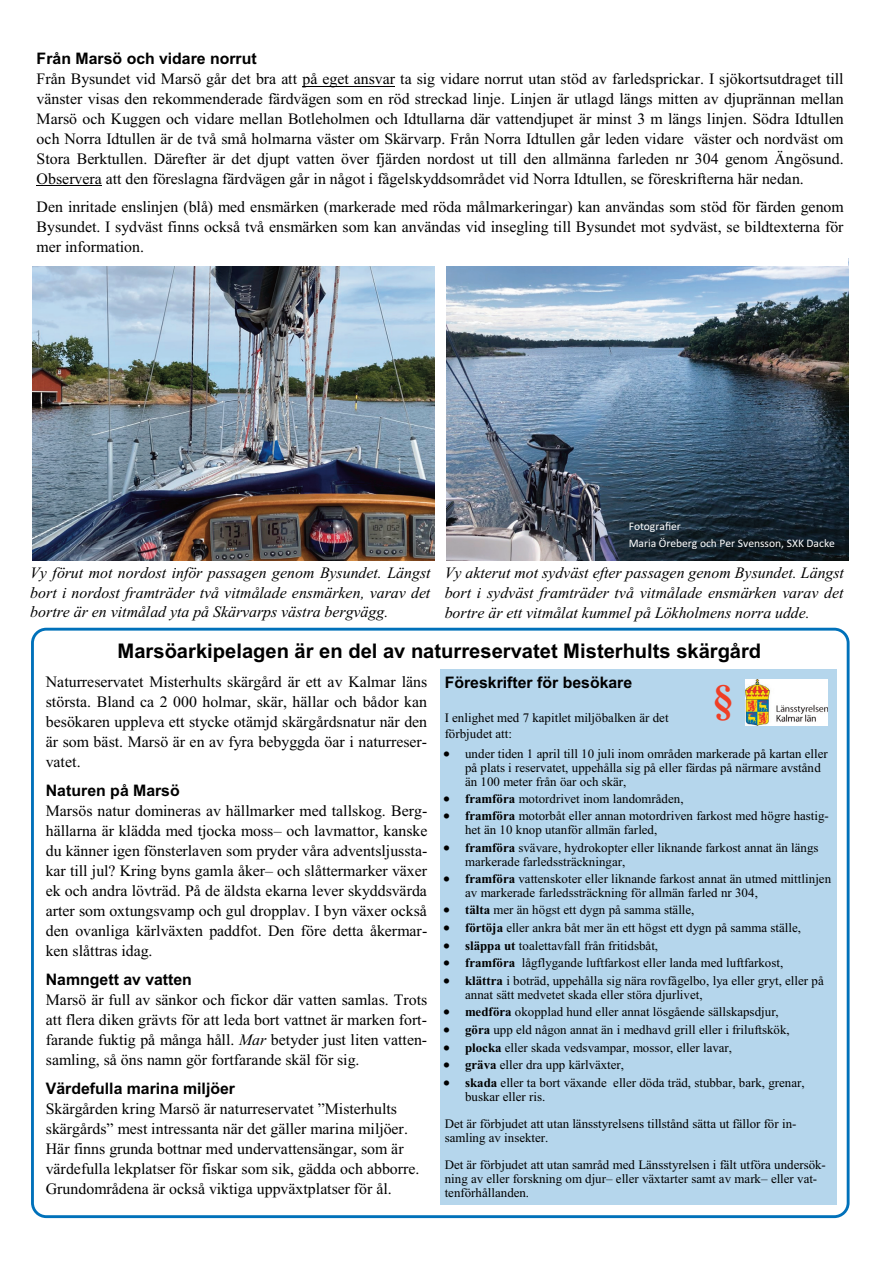
<style>
.page{position:relative;width:893px;height:1263px;background:#fff}
.page>*{position:absolute;margin:0;border:0;box-sizing:border-box;transform-origin:0 0}
.t1{font:700 40.2px "Times New Roman";color:#ef3e25}
.t2{font:700 20.25px "Arial";color:#000}
.t3{font:15.9px/20px "Times New Roman";color:#000}
.t4{font:italic 15.9px/20px "Times New Roman";color:#000;text-align:justify}
.t5{font:700 15.9px "Arial";color:#000}
.t6{font:13.05px "Times New Roman";color:#000}
.t7{font:12.9px/14.1px "Times New Roman";color:#000}
.t8{font:11.55px/16.8px "Calibri";letter-spacing:-.005em;color:#fff}
.s1{font-family:"Arial";font-weight:700}
.s2{font-style:italic}
.s3{font-weight:700}
</style>
<div class="page">
<div style="left:31px;top:628px;width:819px;height:590px;border:3px solid #0071ba;border-radius:14px"></div>
<img style="left:32px;top:266px;width:403px;height:294px">
<img style="left:447px;top:266px;width:401px;height:294px">
<div style="left:441px;top:670px;width:395px;height:535px;background:#b5d6ec"></div>
<img style="left:746px;top:679px;width:82px;height:46px">
<hr style="left:302px;top:86px;width:93px;height:1px;background:#000">
<hr style="left:37px;top:186px;width:65px;height:1px;background:#000">
<p class="t3" style="left:37px;top:48px;width:809px"><span class="s1">Från Marsö och vidare norrut<br></span>Från Bysundet vid Marsö går det bra att på eget ansvar ta sig vidare norrut utan stöd av farledsprickar. I sjökortsutdraget till vänster visas den rekommenderade färdvägen som en röd streckad linje. Linjen är utlagd längs mitten av djuprännan mellan Marsö och Kuggen och vidare mellan Botleholmen och Idtullarna där vattendjupet är minst 3 m längs linjen. Södra Idtullen och Norra Idtullen är de två små holmarna väster om Skärvarp. Från Norra Idtullen går leden vidare väster och nordväst om Stora Berktullen. Därefter är det djupt vatten över fjärden nordost ut till den allmänna farleden nr 304 genom Ängösund.<br>Observera att den föreslagna färdvägen går in något i fågelskyddsområdet vid Norra Idtullen, se föreskrifterna här nedan.</p>
<p class="t3" style="left:37px;top:197px;width:809px;text-align:justify">Den inritade enslinjen (blå) med ensmärken (markerade med röda målmarkeringar) kan användas som stöd för färden genom Bysundet. I sydväst finns också två ensmärken som kan användas vid insegling till Bysundet mot sydväst, se bildtexterna för mer information.</p>
<p class="t8" style="left:629px;top:519px;width:208px">Fotogra昀er<br>Maria Öreberg och Per Svensson, SXK Dacke</p>
<p class="t4" style="left:30px;top:564px;width:402px">Vy förut mot nordost inför passagen genom Bysundet. Längst bort i nordost framträder två vitmålade ensmärken, varav det bortre är en vitmålad yta på Skärvarps västra bergvägg.</p>
<p class="t4" style="left:445px;top:564px;width:401px">Vy akterut mot sydväst efter passagen genom Bysundet. Längst bort i sydväst framträder två vitmålade ensmärken varav det bortre är ett vitmålat kummel på Lökholmens norra udde.</p>
<p class="t2" style="left:118px;top:643px;width:645px">Marsöarkipelagen är en del av naturreservatet Misterhults skärgård</p>
<p class="t3" style="left:46px;top:671px;width:383px;text-align:justify">Naturreservatet Misterhults skärgård är ett av Kalmar läns största. Bland ca 2 000 holmar, skär, hällar och bådor kan besökaren uppleva ett stycke otämjd skärgårdsnatur när den är som bäst. Marsö är en av fyra bebyggda öar i naturreser&shy;vatet.</p>
<p class="t3" style="left:46px;top:780px;width:383px"><span class="s1">Naturen på Marsö<br></span>Marsös natur domineras av hällmarker med tallskog. Berg&shy;hällarna är klädda med tjocka moss– och lavmattor, kanske du känner igen fönsterlaven som pryder våra adventsljussta&shy;kar till jul? Kring byns gamla åker– och slåttermarker växer ek och andra lövträd. På de äldsta ekarna lever skyddsvärda arter som oxtungsvamp och gul dropplav. I byn växer också den ovanliga kärlväxten paddfot. Den före detta åkermar&shy;ken slåttras idag.</p>
<p class="t3" style="left:46px;top:969px;width:383px"><span class="s1">Namngett av vatten<br></span>Marsö är full av sänkor och fickor där vatten samlas. Trots att flera diken grävts för att leda bort vattnet är marken fort&shy;farande fuktig på många håll. <span class="s2">Mar</span> betyder just liten vatten&shy;samling, så öns namn gör fortfarande skäl för sig.</p>
<p class="t3" style="left:46px;top:1078px;width:375px"><span class="s1">Värdefulla marina miljöer<br></span>Skärgården kring Marsö är naturreservatet ”Misterhults skärgårds” mest intressanta när det gäller marina miljöer.<br>Här finns grunda bottnar med undervattensängar, som är värdefulla lekplatser för fiskar som sik, gädda och abborre.<br>Grundområdena är också viktiga uppväxtplatser för ål.</p>
<p class="t5" style="left:445px;top:676px;width:189px">Föreskrifter för besökare</p>
<p class="t7" style="left:445px;top:709px;width:225px;line-height:16.4px">I enlighet med 7 kapitlet miljöbalken är det förbjudet att:</p>
<p class="t7" style="left:465px;top:746px;width:364px;text-indent:-20px">• under tiden 1 april till 10 juli inom områden markerade på kartan eller på plats i reservatet, uppehålla sig på eller färdas på närmare avstånd än 100 meter från öar och skär,</p>
<p class="t7" style="left:445px;top:791px;width:240px">• <span class="s3">framföra</span> motordrivet inom landområden,</p>
<p class="t7" style="left:465px;top:808px;width:365px;text-indent:-20px">• <span class="s3">framföra</span> motorbåt eller annan motordriven farkost med högre hastig&shy;het än 10 knop utanför allmän farled,</p>
<p class="t7" style="left:465px;top:840px;width:355px;text-indent:-20px">• <span class="s3">framföra</span> svävare, hydrokopter eller liknande farkost annat än längs markerade farledssträckningar,</p>
<p class="t7" style="left:445px;top:871px;width:388px">• <span class="s3">framföra</span> vattenskoter eller liknande farkost annat än utmed mittlinjen</p>
<p class="t6" style="left:465px;top:883px;width:294px">av markerade farledssträckning för allmän farled nr 304,</p>
<p class="t7" style="left:445px;top:903px;width:251px">• <span class="s3">tälta</span> mer än högst ett dygn på samma ställe,</p>
<p class="t7" style="left:445px;top:920px;width:358px">• <span class="s3">förtöja</span> eller ankra båt mer än ett högst ett dygn på samma ställe,</p>
<p class="t7" style="left:445px;top:938px;width:215px">• <span class="s3">släppa ut</span> toalettavfall från fritidsbåt,</p>
<p class="t7" style="left:445px;top:955px;width:340px">• <span class="s3">framföra</span> lågflygande luftfarkost eller landa med luftfarkost,</p>
<p class="t7" style="left:465px;top:973px;width:360px;text-indent:-20px">• <span class="s3">klättra</span> i boträd, uppehålla sig nära rovfågelbo, lya eller gryt, eller på annat sätt medvetet skada eller störa djurlivet,</p>
<p class="t7" style="left:445px;top:1004px;width:336px">• <span class="s3">medföra</span> okopplad hund eller annat lösgående sällskapsdjur,</p>
<p class="t7" style="left:445px;top:1022px;width:346px">• <span class="s3">göra</span> upp eld någon annat än i medhavd grill eller i friluftskök,</p>
<p class="t7" style="left:445px;top:1040px;width:289px">• <span class="s3">plocka</span> eller skada vedsvampar, mossor, eller lavar,</p>
<p class="t7" style="left:445px;top:1057px;width:181px">• <span class="s3">gräva</span> eller dra upp kärlväxter,</p>
<p class="t7" style="left:465px;top:1075px;width:341px;text-indent:-20px">• <span class="s3">skada</span> eller ta bort växande eller döda träd, stubbar, bark, grenar, buskar eller ris.</p>
<p class="t7" style="left:445px;top:1117px;width:353px">Det är förbjudet att utan länsstyrelsens tillstånd sätta ut fällor för in&shy;samling av insekter.</p>
<p class="t7" style="left:445px;top:1158px;width:383px;line-height:13.6px">Det är förbjudet att utan samråd med Länsstyrelsen i fält utföra undersök&shy;ning av eller forskning om djur– eller växtarter samt av mark– eller vat&shy;tenförhållanden.</p>
<p class="t1" style="left:713px;top:681px;width:22px">§</p>
</div>
